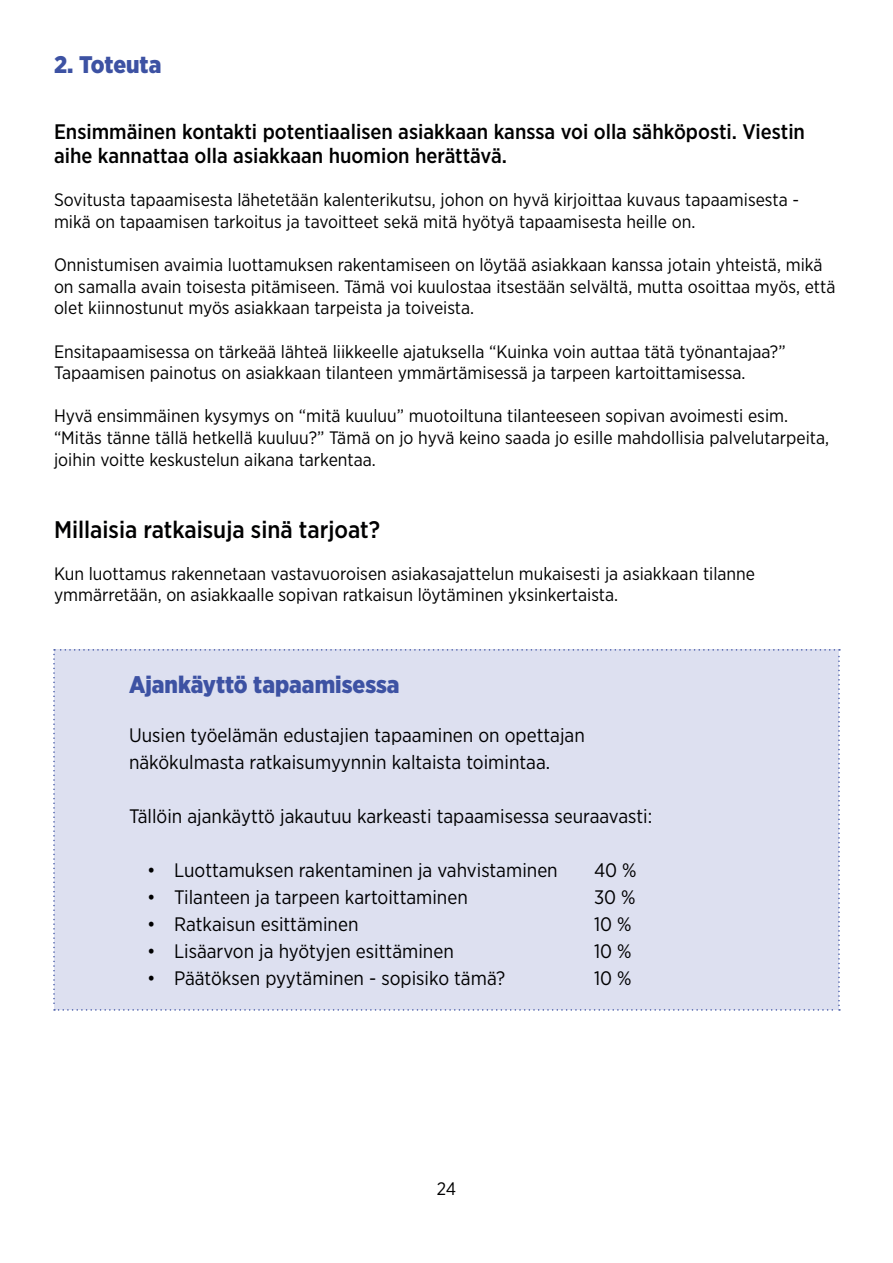
<style>
.page{position:relative;width:893px;height:1263px;background:#fff}
.page>*{position:absolute;margin:0;border:0;box-sizing:border-box;transform-origin:0 0}
.t1{font:900 24px "Gotham Narrow";color:#3d52a3}
.t2{font:500 24px "Gotham Narrow";color:#000001}
.t3{font:500 21px/24px "Gotham Narrow";color:#000001}
.t4{font:19.5px/27px "Gotham Narrow";color:#000001}
.t5{font:18px/21.6px "Gotham Narrow";color:#000001}
</style>
<div class="page">
<div style="left:53px;top:649px;width:787px;height:362px;background:#dde0f0"></div>
<h1 class="t1" style="left:54px;top:49px;width:109px">2. Toteuta</h1>
<p class="t3" style="left:54px;top:120px;width:753px">Ensimmäinen kontakti potentiaalisen asiakkaan kanssa voi olla sähköposti. Viestin aihe kannattaa olla asiakkaan huomion herättävä.</p>
<p class="t5" style="left:54px;top:189px;width:747px">Sovitusta tapaamisesta lähetetään kalenterikutsu, johon on hyvä kirjoittaa kuvaus tapaamisesta - mikä on tapaamisen tarkoitus ja tavoitteet sekä mitä hyötyä tapaamisesta heille on.</p>
<p class="t5" style="left:54px;top:254px;width:783px">Onnistumisen avaimia luottamuksen rakentamiseen on löytää asiakkaan kanssa jotain yhteistä, mikä on samalla avain toisesta pitämiseen. Tämä voi kuulostaa itsestään selvältä, mutta osoittaa myös, että olet kiinnostunut myös asiakkaan tarpeista ja toiveista.</p>
<p class="t5" style="left:54px;top:340px;width:733px">Ensitapaamisessa on tärkeää lähteä liikkeelle ajatuksella “Kuinka voin auttaa tätä työnantajaa?”<br>Tapaamisen painotus on asiakkaan tilanteen ymmärtämisessä ja tarpeen kartoittamisessa.</p>
<p class="t5" style="left:54px;top:405px;width:777px">Hyvä ensimmäinen kysymys on “mitä kuuluu” muotoiltuna tilanteeseen sopivan avoimesti esim. “Mitäs tänne tällä hetkellä kuuluu?” Tämä on jo hyvä keino saada jo esille mahdollisia palvelutarpeita, joihin voitte keskustelun aikana tarkentaa.</p>
<h1 class="t2" style="left:54px;top:514px;width:328px">Millaisia ratkaisuja sinä tarjoat?</h1>
<p class="t5" style="left:54px;top:562px;width:703px;line-height:21px">Kun luottamus rakennetaan vastavuoroisen asiakasajattelun mukaisesti ja asiakkaan tilanne ymmärretään, on asiakkaalle sopivan ratkaisun löytäminen yksinkertaista.</p>
<h1 class="t1" style="left:129px;top:669px;width:272px">Ajankäyttö tapaamisessa</h1>
<p class="t4" style="left:129px;top:721px;width:457px">Uusien työelämän edustajien tapaaminen on opettajan näkökulmasta ratkaisumyynnin kaltaista toimintaa.</p>
<p class="t4" style="left:129px;top:802px;width:525px">Tällöin ajankäyttö jakautuu karkeasti tapaamisessa seuraavasti:</p>
<p class="t4" style="left:147px;top:856px;width:412px">• Luottamuksen rakentaminen ja vahvistaminen</p>
<p class="t4" style="left:594px;top:856px;width:44px">40 %</p>
<p class="t4" style="left:147px;top:883px;width:322px">• Tilanteen ja tarpeen kartoittaminen</p>
<p class="t4" style="left:594px;top:883px;width:43px">30 %</p>
<p class="t4" style="left:147px;top:910px;width:213px">• Ratkaisun esittäminen</p>
<p class="t4" style="left:594px;top:910px;width:39px">10 %</p>
<p class="t4" style="left:147px;top:937px;width:308px">• Lisäarvon ja hyötyjen esittäminen</p>
<p class="t4" style="left:594px;top:937px;width:39px">10 %</p>
<p class="t4" style="left:147px;top:964px;width:360px">• Päätöksen pyytäminen - sopisiko tämä?</p>
<p class="t4" style="left:594px;top:964px;width:39px">10 %</p>
<p class="t5" style="left:437px;top:1177px;width:21px">24</p>
</div>
